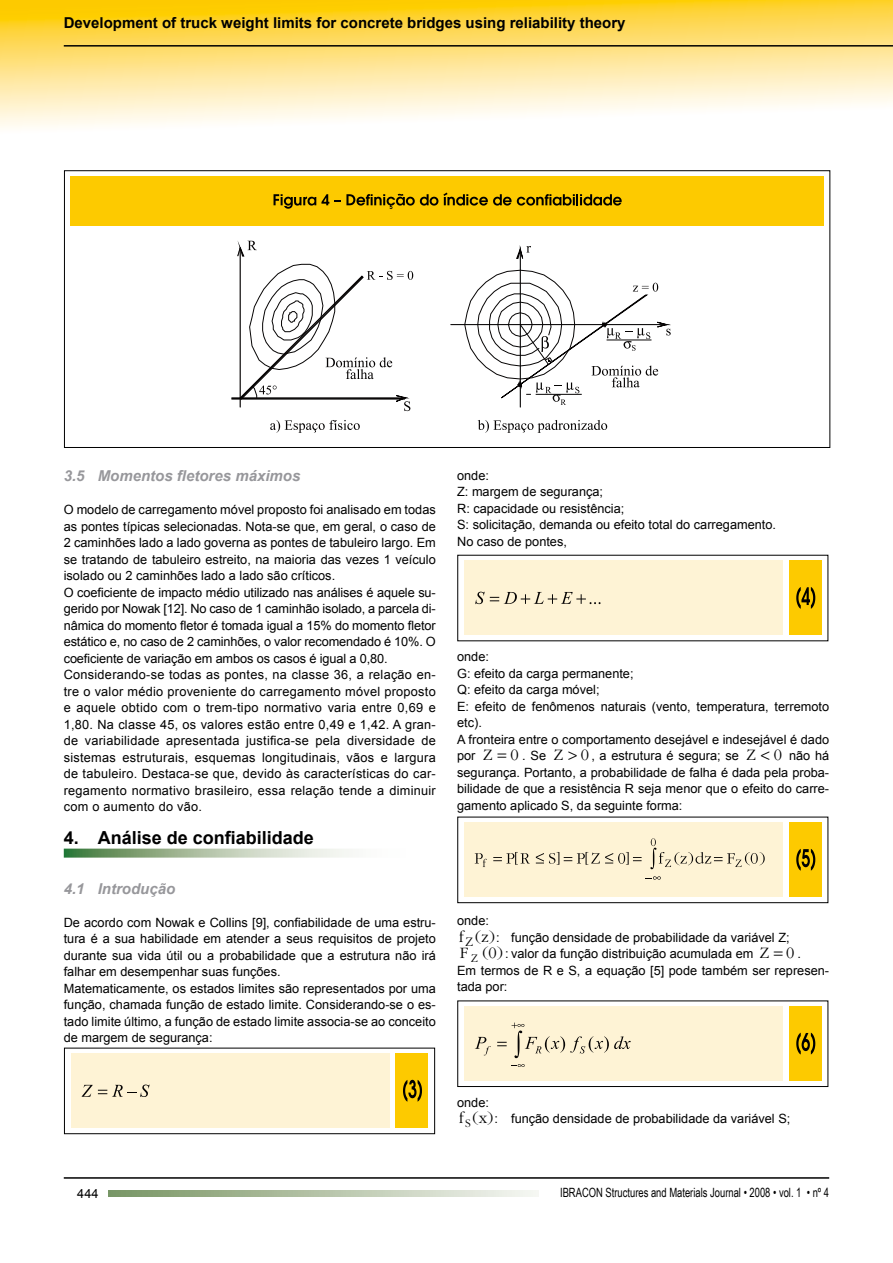
<style>
.page{position:relative;width:893px;height:1263px;background:#fff}
.page>*{position:absolute;margin:0;border:0;box-sizing:border-box;transform-origin:0 0}
.t1{font:700 18px "Arial";color:#000}
.t2{font:300 16.5px "Garamond";color:#000}
.t3{font:700 15px "Arial";color:#000}
.t4{font:italic 700 15px "Arial";color:#97979b}
.t5{font:300 13.5px "Garamond";color:#000}
.t6{font:12.75px/16.5px "Arial";color:#000}
.t7{font:12.75px "Arial Narrow";color:#000;scale:.9 1}
.t8{font:300 12px "Garamond";color:#000}
.s1{font-family:"Garamond";font-weight:300;font-size:16.5px}
</style>
<div class="page">
<svg style="left:0;top:0;width:893px;height:128px;background:#fee691"></svg>
<hr style="left:64px;top:1177px;width:765px;height:2px;background:#000">
<hr style="left:64px;top:45px;width:829px;height:2px;background:#000">
<svg style="left:108px;top:1190px;width:431px;height:6px;background:#b6c5aa"></svg>
<svg style="left:64px;top:849px;width:288px;height:9px;background:#adc2a6"></svg>
<div style="left:64px;top:1048px;width:371px;height:86px;border:1px solid #000"></div>
<div style="left:396px;top:1053px;width:32px;height:75px;background:#fdca00"></div>
<div style="left:71px;top:1053px;width:318px;height:75px;background:#fef3d5"></div>
<svg style="left:403px;top:1080px;width:19px;height:22px"></svg>
<svg style="left:82px;top:1084px;width:68px;height:13px"></svg>
<div style="left:789px;top:561px;width:32px;height:74px;background:#fdca00"></div>
<div style="left:464px;top:561px;width:318px;height:74px;background:#fef3d5"></div>
<svg style="left:796px;top:587px;width:19px;height:22px"></svg>
<svg style="left:475px;top:592px;width:125px;height:12px"></svg>
<div style="left:457px;top:817px;width:371px;height:86px;border:1px solid #000"></div>
<div style="left:789px;top:822px;width:32px;height:75px;background:#fdca00"></div>
<div style="left:464px;top:822px;width:318px;height:75px;background:#fef3d5"></div>
<svg style="left:796px;top:849px;width:19px;height:22px"></svg>
<svg style="left:646px;top:876px;width:15px;height:4px"></svg>
<svg style="left:650px;top:838px;width:115px;height:31px"></svg>
<svg style="left:536px;top:852px;width:106px;height:13px"></svg>
<svg style="left:493px;top:852px;width:37px;height:13px"></svg>
<svg style="left:475px;top:853px;width:12px;height:14px"></svg>
<div style="left:457px;top:1000px;width:371px;height:87px;border:1px solid #000"></div>
<div style="left:789px;top:1006px;width:32px;height:75px;background:#fdca00"></div>
<div style="left:464px;top:1006px;width:318px;height:75px;background:#fef3d5"></div>
<svg style="left:796px;top:1033px;width:19px;height:21px"></svg>
<svg style="left:511px;top:1064px;width:14px;height:3px"></svg>
<svg style="left:475px;top:1037px;width:16px;height:18px"></svg>
<svg style="left:497px;top:1022px;width:134px;height:36px"></svg>
<div style="left:71px;top:176px;width:753px;height:50px;background:#fdca00"></div>
<svg style="left:274px;top:193px;width:348px;height:16px"></svg>
<svg style="left:270px;top:420px;width:90px;height:13px"></svg>
<svg style="left:478px;top:420px;width:129px;height:13px"></svg>
<svg style="left:232px;top:241px;width:439px;height:170px"></svg>
<p class="t3" style="left:64px;top:13px;width:563px">Development of truck weight limits for concrete bridges using reliability theory</p>
<p class="t4" style="left:64px;top:466px;width:238px">3.5 Momentos fletores máximos</p>
<p class="t6" style="left:64px;top:502px;width:374px">O modelo de carregamento móvel proposto foi analisado em todas as pontes típicas selecionadas. Nota-se que, em geral, o caso de 2 caminhões lado a lado governa as pontes de tabuleiro largo. Em se tratando de tabuleiro estreito, na maioria das vezes 1 veículo isolado ou 2 caminhões lado a lado são críticos.<br>O coeficiente de impacto médio utilizado nas análises é aquele su&shy;gerido por Nowak [12]. No caso de 1 caminhão isolado, a parcela di&shy;nâmica do momento fletor é tomada igual a 15% do momento fletor estático e, no caso de 2 caminhões, o valor recomendado é 10%. O coeficiente de variação em ambos os casos é igual a 0,80.<br>Considerando-se todas as pontes, na classe 36, a relação en&shy;tre o valor médio proveniente do carregamento móvel proposto e aquele obtido com o trem-tipo normativo varia entre 0,69 e 1,80. Na classe 45, os valores estão entre 0,49 e 1,42. A gran&shy;de variabilidade apresentada justifica-se pela diversidade de sistemas estruturais, esquemas longitudinais, vãos e largura de tabuleiro. Destaca-se que, devido às características do car&shy;regamento normativo brasileiro, essa relação tende a diminuir com o aumento do vão.</p>
<h1 class="t1" style="left:64px;top:826px;width:252px">4. Análise de confiabilidade</h1>
<p class="t4" style="left:64px;top:879px;width:113px">4.1 Introdução</p>
<p class="t6" style="left:64px;top:914px;width:374px">De acordo com Nowak e Collins [9], confiabilidade de uma estru&shy;tura é a sua habilidade em atender a seus requisitos de projeto durante sua vida útil ou a probabilidade que a estrutura não irá falhar em desempenhar suas funções.<br>Matematicamente, os estados limites são representados por uma função, chamada função de estado limite. Considerando-se o es&shy;tado limite último, a função de estado limite associa-se ao conceito de margem de segurança:</p>
<p class="t6" style="left:457px;top:467px;width:320px">onde:<br>Z: margem de segurança;<br>R: capacidade ou resistência;<br>S: solicitação, demanda ou efeito total do carregamento.<br>No caso de pontes,</p>
<p class="t6" style="left:457px;top:649px;width:374px">onde:<br>G: efeito da carga permanente;<br>Q: efeito da carga móvel;<br>E: efeito de fenômenos naturais (vento, temperatura, terremoto etc).<br>A fronteira entre o comportamento desejável e indesejável é dado por <span class="s1">Z 0</span> . Se <span class="s1">Z 0</span> , a estrutura é segura; se <span class="s1">Z 0</span> não há segurança. Portanto, a probabilidade de falha é dada pela proba&shy;bilidade de que a resistência R seja menor que o efeito do carre&shy;gamento aplicado S, da seguinte forma:</p>
<p class="t6" style="left:457px;top:913px;width:33px">onde:</p>
<p class="t2" style="left:459px;top:927px;width:37px">f (z)</p>
<p class="t5" style="left:465px;top:934px;width:10px">Z</p>
<p class="t6" style="left:496px;top:929px;width:295px">: função densidade de probabilidade da variável Z;</p>
<p class="t2" style="left:460px;top:944px;width:45px">F (0)</p>
<p class="t6" style="left:457px;top:946px;width:374px;text-indent:48px">: valor da função distribuição acumulada em <span class="s1">Z 0</span> .<br>Em termos de R e S, a equação [5] pode também ser represen&shy;tada por:</p>
<p class="t8" style="left:471px;top:952px;width:9px">Z</p>
<p class="t6" style="left:457px;top:1094px;width:33px">onde:</p>
<p class="t2" style="left:459px;top:1109px;width:36px">f (x)</p>
<p class="t8" style="left:465px;top:1117px;width:7px">S</p>
<p class="t6" style="left:495px;top:1111px;width:297px">: função densidade de probabilidade da variável S;</p>
<p class="t6" style="left:77px;top:1185px;width:23px">444</p>
<p class="t7" style="left:560px;top:1183px;width:300px">IBRACON Structures and Materials Journal • 2008 • vol. 1 • nº 4</p>
</div>
